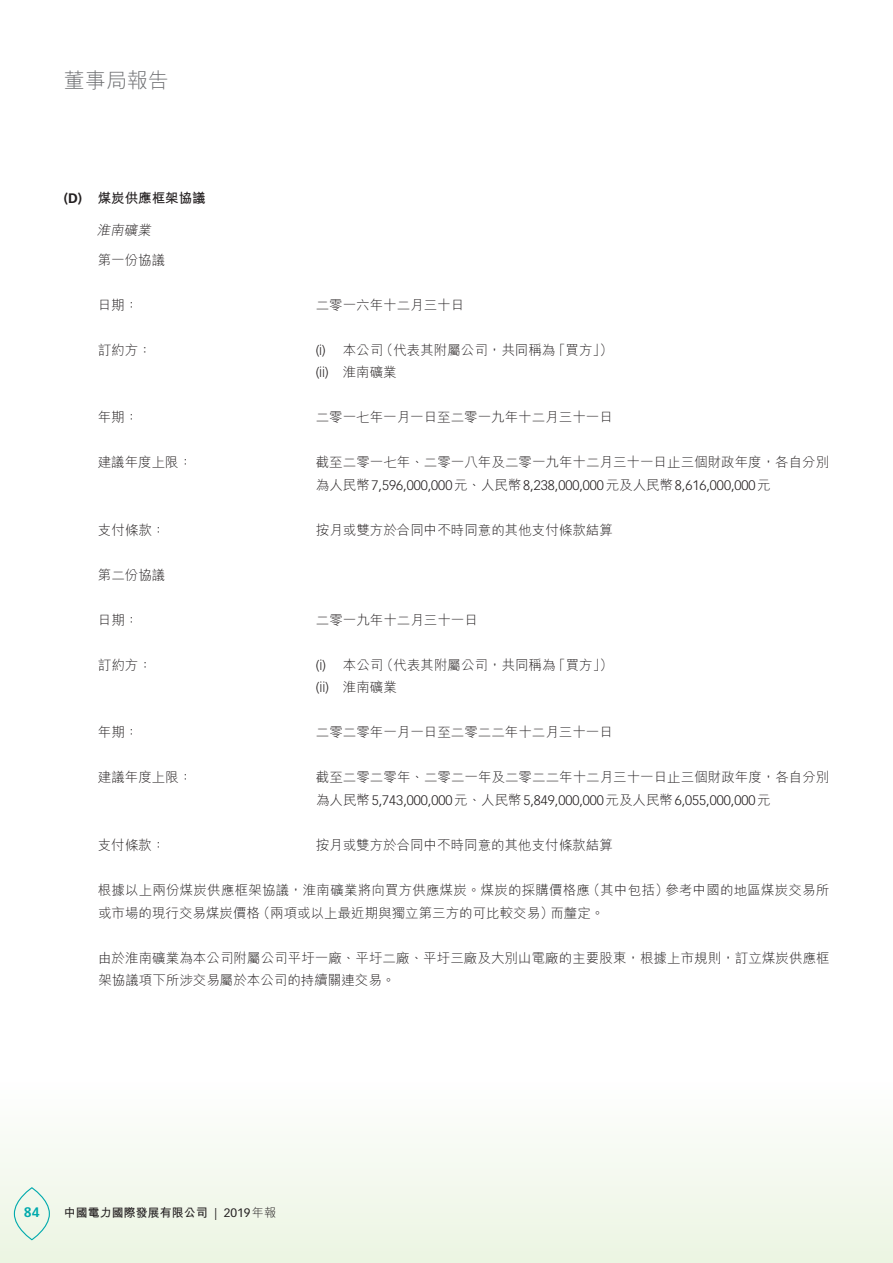
<style>
.page{position:relative;width:893px;height:1263px;background:#fff}
.page>*{position:absolute;margin:0;border:0;box-sizing:border-box;transform-origin:0 0}
.t1{font:300 21px "M Hei HK";color:#6c6d70}
.t2{font:300 13.5px/22.5px "M Hei HK";color:#231f20}
.t3{font:300 13.5px "Vectora LT Std";color:#231f20}
.t4{font:700 13.5px "M Hei HK";color:#231f20}
.t5{font:italic 300 13.5px "M Hei HK";color:#231f20}
.t6{font:700 13.5px "Vectora LT Std";color:#00aaad}
.t7{font:700 12px "M Hei HK";color:#231f20}
.s1{font-family:"Vectora LT Std"}
.s2{font-family:"M Hei HK"}
.s3{font-family:"Vectora LT Std";font-weight:400}
.s4{font-weight:300}
</style>
<div class="page">
<div style="left:0;top:1037px;width:892px;height:226px;background:linear-gradient(to bottom,#fff,#ecf5e3)"></div>
<div style="left:14px;top:1187px;width:36px;height:53px;border:1px solid #00aaad;border-radius:50%"></div>
<h1 class="t1" style="left:64px;top:69px;width:106px">董事局報告</h1>
<p class="t4" style="left:64px;top:189px;width:144px"><span class="s1">(D)</span> 煤炭供應框架協議</p>
<p class="t5" style="left:97px;top:223px;width:58px">淮南礦業</p>
<p class="t2" style="left:98px;top:248px;width:69px">第一份協議</p>
<p class="t2" style="left:98px;top:293px;width:42px">日期：</p>
<p class="t2" style="left:316px;top:293px;width:150px">二零一六年十二月三十日</p>
<p class="t2" style="left:98px;top:338px;width:55px">訂約方：</p>
<p class="t2" style="left:316px;top:338px;width:298px"><span class="s1">(i)</span> 本公司（代表其附屬公司，共同稱為「買方」）</p>
<p class="t3" style="left:316px;top:365px;width:82px">(ii) <span class="s2">淮南礦業</span></p>
<p class="t2" style="left:98px;top:406px;width:42px">年期：</p>
<p class="t2" style="left:316px;top:406px;width:298px">二零一七年一月一日至二零一九年十二月三十一日</p>
<p class="t2" style="left:98px;top:451px;width:96px">建議年度上限：</p>
<p class="t2" style="left:316px;top:451px;width:515px">截至二零一七年、二零一八年及二零一九年十二月三十一日止三個財政年度，各自分別</p>
<p class="t3" style="left:316px;top:477px;width:456px"><span class="s2">為人民幣</span>7,596,000,000<span class="s2">元、人民幣</span>8,238,000,000<span class="s2">元及人民幣</span>8,616,000,000<span class="s2">元</span></p>
<p class="t2" style="left:98px;top:518px;width:69px">支付條款：</p>
<p class="t2" style="left:316px;top:518px;width:298px">按月或雙方於合同中不時同意的其他支付條款結算</p>
<p class="t2" style="left:98px;top:563px;width:69px">第二份協議</p>
<p class="t2" style="left:98px;top:608px;width:42px">日期：</p>
<p class="t2" style="left:316px;top:608px;width:163px">二零一九年十二月三十一日</p>
<p class="t2" style="left:98px;top:653px;width:55px">訂約方：</p>
<p class="t2" style="left:316px;top:653px;width:298px"><span class="s1">(i)</span> 本公司（代表其附屬公司，共同稱為「買方」）</p>
<p class="t3" style="left:316px;top:680px;width:83px">(ii) <span class="s2">淮南礦業</span></p>
<p class="t2" style="left:98px;top:721px;width:42px">年期：</p>
<p class="t2" style="left:316px;top:721px;width:298px">二零二零年一月一日至二零二二年十二月三十一日</p>
<p class="t2" style="left:98px;top:766px;width:96px">建議年度上限：</p>
<p class="t2" style="left:316px;top:766px;width:515px">截至二零二零年、二零二一年及二零二二年十二月三十一日止三個財政年度，各自分別</p>
<p class="t3" style="left:316px;top:792px;width:456px"><span class="s2">為人民幣</span>5,743,000,000<span class="s2">元、人民幣</span>5,849,000,000<span class="s2">元及人民幣</span>6,055,000,000<span class="s2">元</span></p>
<p class="t2" style="left:98px;top:833px;width:69px">支付條款：</p>
<p class="t2" style="left:316px;top:833px;width:298px">按月或雙方於合同中不時同意的其他支付條款結算</p>
<p class="t2" style="left:98px;top:878px;width:733px">根據以上兩份煤炭供應框架協議，淮南礦業將向買方供應煤炭。煤炭的採購價格應（其中包括）參考中國的地區煤炭交易所或市場的現行交易煤炭價格（兩項或以上最近期與獨立第三方的可比較交易）而釐定。</p>
<p class="t2" style="left:98px;top:946px;width:733px">由於淮南礦業為本公司附屬公司平圩一廠、平圩二廠、平圩三廠及大別山電廠的主要股東，根據上市規則，訂立煤炭供應框架協議項下所涉交易屬於本公司的持續關連交易。</p>
<p class="t6" style="left:24px;top:1204px;width:17px">84</p>
<p class="t7" style="left:64px;top:1204px;width:214px">中國電力國際發展有限公司 <span class="s3">| 2019</span><span class="s4">年報</span></p>
</div>
